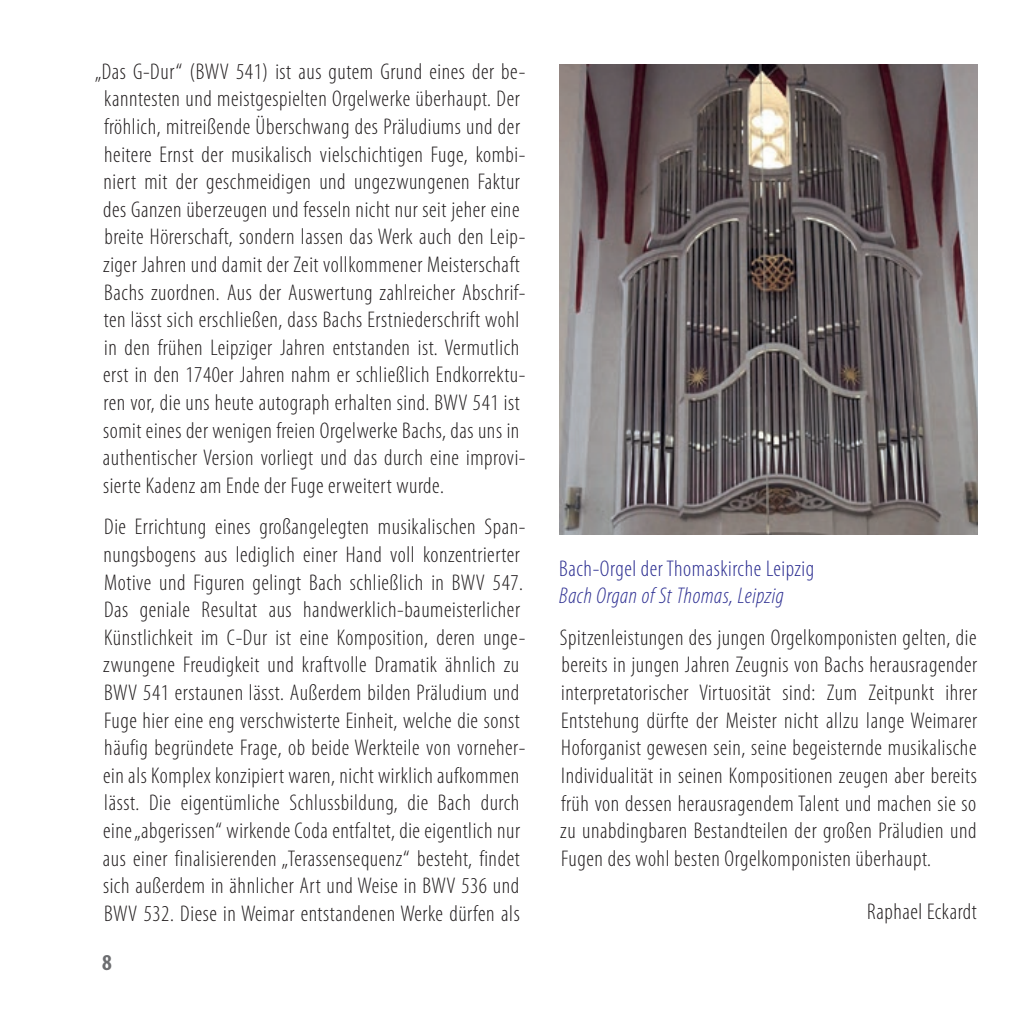
<style>
.page{position:relative;width:1029px;height:1021px;background:#fff}
.page>*{position:absolute;margin:0;border:0;box-sizing:border-box;transform-origin:0 0}
.t1{font:300 condensed 22.8px/27.6px "Myriad Pro";letter-spacing:.025em;color:#231f20}
.t2{font:300 condensed 22.8px "Myriad Pro";letter-spacing:.025em;color:#2e3092}
.t3{font:italic 300 condensed 22.8px "Myriad Pro";letter-spacing:.025em;color:#2e3092}
.t4{font:700 condensed 22.8px "Myriad Pro";color:#6c6d70}
</style>
<div class="page">
<img style="left:559px;top:65px;width:419px;height:469px">
<p class="t1" style="left:103px;top:58px;width:424px;text-indent:-8px">„Das G-Dur“ (BWV 541) ist aus gutem Grund eines der be&shy;kanntesten und meistgespielten Orgelwerke überhaupt. Der fröhlich, mitreißende Überschwang des Präludiums und der heitere Ernst der musikalisch vielschichtigen Fuge, kombi&shy;niert mit der geschmeidigen und ungezwungenen Faktur des Ganzen überzeugen und fesseln nicht nur seit jeher eine breite Hörerschaft, sondern lassen das Werk auch den Leip&shy;ziger Jahren und damit der Zeit vollkommener Meisterschaft Bachs zuordnen. Aus der Auswertung zahlreicher Abschrif&shy;ten lässt sich erschließen, dass Bachs Erstniederschrift wohl in den frühen Leipziger Jahren entstanden ist. Vermutlich erst in den 1740er Jahren nahm er schließlich Endkorrektu&shy;ren vor, die uns heute autograph erhalten sind. BWV 541 ist somit eines der wenigen freien Orgelwerke Bachs, das uns in authentischer Version vorliegt und das durch eine improvi&shy;sierte Kadenz am Ende der Fuge erweitert wurde.</p>
<p class="t1" style="left:103px;top:513px;width:424px">Die Errichtung eines großangelegten musikalischen Span&shy;nungsbogens aus lediglich einer Hand voll konzentrierter Motive und Figuren gelingt Bach schließlich in BWV 547.<br>Das geniale Resultat aus handwerklich-baumeisterlicher Künstlichkeit im C-Dur ist eine Komposition, deren unge&shy;zwungene Freudigkeit und kraftvolle Dramatik ähnlich zu BWV 541 erstaunen lässt. Außerdem bilden Präludium und Fuge hier eine eng verschwisterte Einheit, welche die sonst häufig begründete Frage, ob beide Werkteile von vorneher&shy;ein als Komplex konzipiert waren, nicht wirklich aufkommen lässt. Die eigentümliche Schlussbildung, die Bach durch eine „abgerissen“ wirkende Coda entfaltet, die eigentlich nur aus einer finalisierenden „Terassensequenz“ besteht, findet sich außerdem in ähnlicher Art und Weise in BWV 536 und BWV 532. Diese in Weimar entstandenen Werke dürfen als</p>
<p class="t4" style="left:102px;top:948px;width:11px">8</p>
<p class="t2" style="left:559px;top:556px;width:257px">Bach-Orgel der Thomaskirche Leipzig</p>
<p class="t3" style="left:559px;top:583px;width:226px">Bach Organ of St Thomas, Leipzig</p>
<p class="t1" style="left:560px;top:624px;width:419px;text-align:justify">Spitzenleistungen des jungen Orgelkomponisten gelten, die bereits in jungen Jahren Zeugnis von Bachs herausragender interpretatorischer Virtuosität sind: Zum Zeitpunkt ihrer Entstehung dürfte der Meister nicht allzu lange Weimarer Hoforganist gewesen sein, seine begeisternde musikalische Individualität in seinen Kompositionen zeugen aber bereits früh von dessen herausragendem Talent und machen sie so zu unabdingbaren Bestandteilen der großen Präludien und Fugen des wohl besten Orgelkomponisten überhaupt.</p>
<p class="t1" style="left:867px;top:898px;width:111px">Raphael Eckardt</p>
</div>
